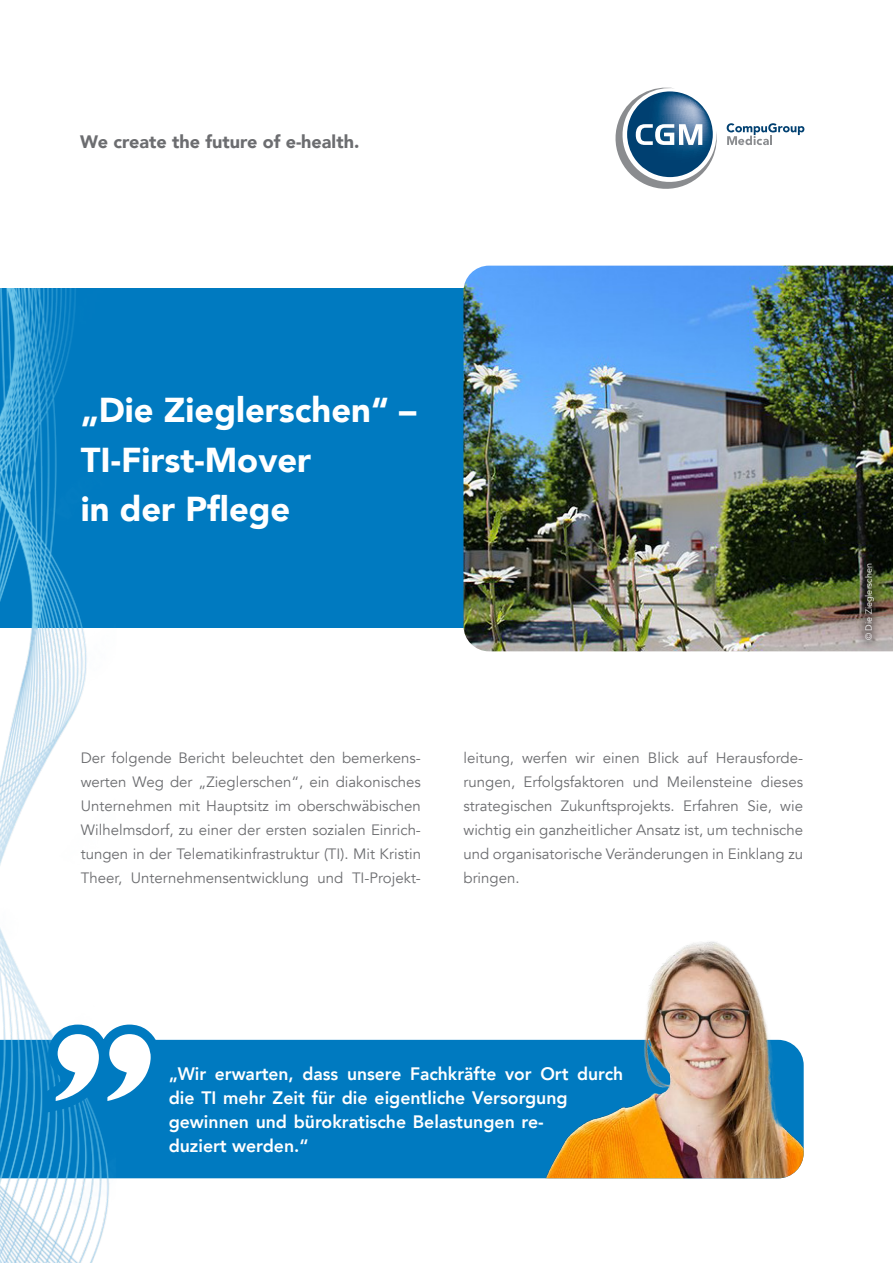
<style>
.page{position:relative;width:893px;height:1263px;background:#fff}
.page>*{position:absolute;margin:0;border:0;box-sizing:border-box;transform-origin:0 0}
.t1{font:900 34.5px/49.5px "Avenir LT Com";color:#fff}
.t2{font:800 18px/24px "Avenir LT Com";color:#fff}
.t3{font:900 18px "Avenir LT Com";color:#6c6d70}
.t4{font:15px/24px "Avenir LT Com";color:#6c6d70;text-align:justify}
.t5{font:9px "Avenir LT Com";color:#fff}
</style>
<div class="page">
<div style="left:272px;top:1040px;width:257px;height:138px;background:#007ac0"></div>
<div style="left:0;top:289px;width:705px;height:339px;background:#007ac0"></div>
<svg style="left:615px;top:87px;width:102px;height:102px"></svg>
<svg style="left:727px;top:123px;width:77px;height:22px"></svg>
<img style="left:463px;top:266px;width:430px;height:385px">
<img style="left:529px;top:941px;width:275px;height:237px">
<img style="left:0;top:289px;width:272px;height:974px">
<svg style="left:40px;top:1017px;width:127px;height:101px"></svg>
<div style="left:856px;top:554px;width:27px;height:95px;background:#231f20;opacity:.75"></div>
<p class="t3" style="left:80px;top:131px;width:281px">We create the future of e-health.</p>
<p class="t1" style="left:81px;top:385px;width:337px">„Die Zieglerschen“ –<br>TI-First-Mover<br>in der Pflege</p>
<p class="t4" style="left:81px;top:746px;width:342px">Der folgende Bericht beleuchtet den bemerkens&shy;werten Weg der „Zieglerschen“, ein diakonisches Unternehmen mit Hauptsitz im oberschwäbischen Wilhelmsdorf, zu einer der ersten sozialen Einrich&shy;tungen in der Telematikinfrastruktur (TI). Mit Kristin Theer, Unternehmensentwicklung und TI-Projekt-</p>
<p class="t4" style="left:463px;top:746px;width:341px">leitung, werfen wir einen Blick auf Herausforde&shy;rungen, Erfolgsfaktoren und Meilensteine dieses strategischen Zukunftsprojekts. Erfahren Sie, wie wichtig ein ganzheitlicher Ansatz ist, um technische und organisatorische Veränderungen in Einklang zu bringen.</p>
<p class="t5" style="left:863px;top:640px;width:79px;rotate:-90deg">© Die Zieglerschen</p>
<p class="t2" style="left:169px;top:1062px;width:456px">„Wir erwarten, dass unsere Fachkräfte vor Ort durch die TI mehr Zeit für die eigentliche Versorgung gewinnen und bürokratische Belastungen re-<br>duziert werden.“</p>
</div>
